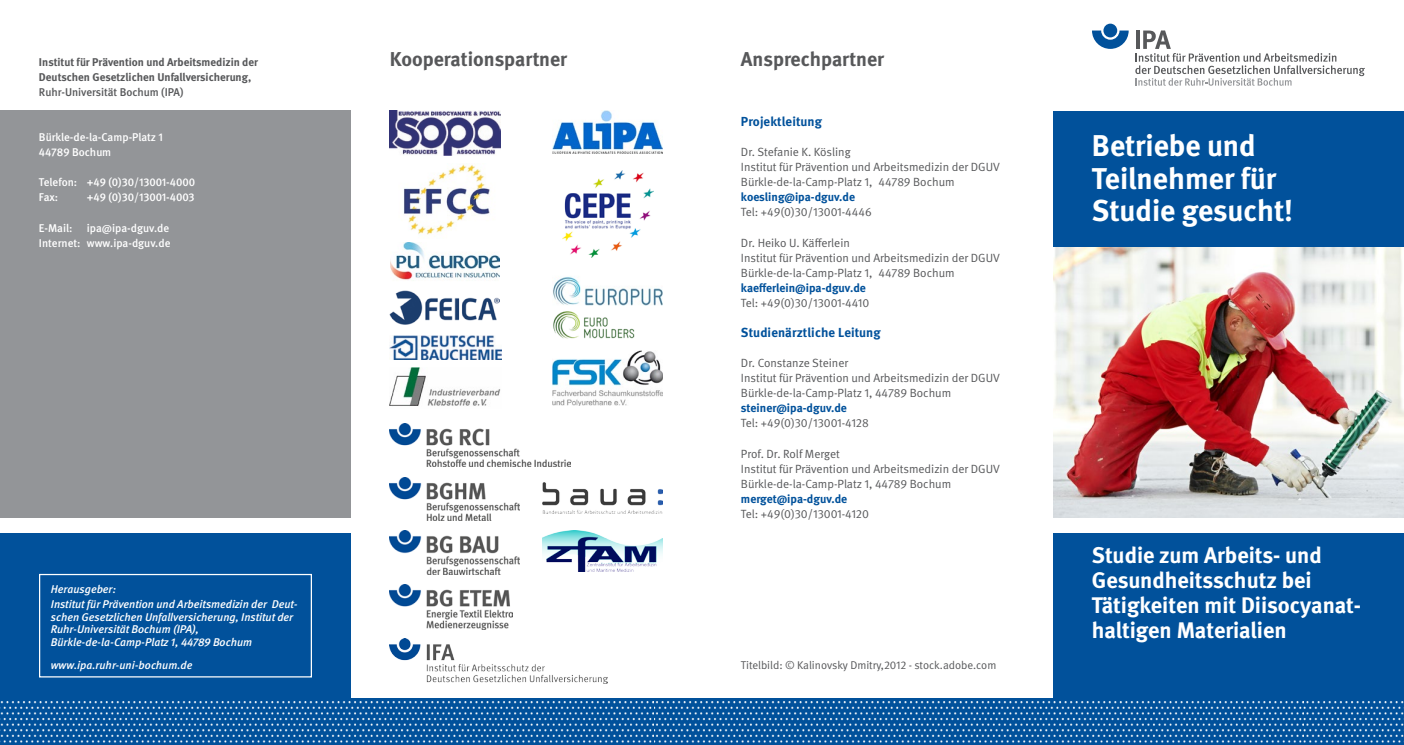
<style>
.page{position:relative;width:1404px;height:745px;background:#fff}
.page>*{position:absolute;margin:0;border:0;box-sizing:border-box;transform-origin:0 0}
.t1{font:700 30px/32.5px "DGUV Meta";color:#fff}
.t2{font:700 22.5px/25px "DGUV Meta";color:#fff}
.t3{font:700 20px "DGUV Meta";color:#57585a}
.t4{font:700 13px "DGUV Meta";letter-spacing:.01em;color:#01519b}
.t5{font:11.88px/15px "DGUV Meta";color:#57585a}
.t6{font:700 11.88px "DGUV Meta";color:#01519b}
.t7{font:italic 500 11.25px/12.5px "DGUV Meta";color:#fff}
.t8{font:500 11.25px/15.1px "DGUV Meta";color:#fff}
.t9{font:700 11.25px/15.1px "DGUV Meta";color:#57585a}
.t10{font:11.25px "DGUV Meta";color:#57585a}
.s1{font-weight:500;color:#fff}
.s2{font-weight:500}
</style>
<div class="page">
<div style="left:1052px;top:532px;width:351px;height:212px;background:#01519b"></div>
<img style="left:1053px;top:246px;width:350px;height:271px">
<div style="left:1052px;top:111px;width:351px;height:135px;background:#01519b"></div>
<div style="left:0;top:111px;width:351px;height:406px;background:#939598"></div>
<div style="left:0;top:532px;width:351px;height:212px;background:#01519b"></div>
<svg style="left:0;top:698px;width:1090px;height:46px;fill:#01519b"></svg>
<img style="left:1px;top:700px;width:1401px;height:42px">
<img style="left:390px;top:111px;width:110px;height:44px">
<img style="left:390px;top:530px;width:129px;height:43px">
<img style="left:390px;top:477px;width:129px;height:43px">
<img style="left:390px;top:423px;width:180px;height:43px">
<img style="left:390px;top:584px;width:122px;height:45px">
<img style="left:390px;top:638px;width:217px;height:45px">
<img style="left:553px;top:111px;width:110px;height:42px">
<img style="left:562px;top:170px;width:91px;height:87px">
<img style="left:553px;top:311px;width:82px;height:28px">
<img style="left:553px;top:350px;width:109px;height:55px">
<img style="left:390px;top:290px;width:110px;height:34px">
<img style="left:553px;top:276px;width:109px;height:30px">
<img style="left:390px;top:242px;width:110px;height:38px">
<img style="left:390px;top:335px;width:111px;height:24px">
<img style="left:403px;top:164px;width:87px;height:71px">
<img style="left:390px;top:367px;width:111px;height:39px">
<img style="left:542px;top:530px;width:121px;height:41px">
<img style="left:542px;top:482px;width:121px;height:31px">
<svg style="left:1092px;top:31px;width:36px;height:18px"></svg>
<div style="left:1103px;top:24px;width:14px;height:13px;background:#01519b;border-radius:50%"></div>
<svg style="left:1135px;top:30px;width:229px;height:56px"></svg>
<div style="left:39px;top:573px;width:273px;height:104px;border:1px solid #fff"></div>
<p class="t9" style="left:39px;top:54px;width:269px">Institut für Prävention und Arbeitsmedizin der<br>Deutschen Gesetzlichen Unfallversicherung, <span class="s1">Institut der<br></span><span class="s2">Ruhr-Universität Bochum (IPA)</span></p>
<p class="t8" style="left:39px;top:130px;width:125px">Bürkle-de-la-Camp-Platz 1<br>44789 Bochum</p>
<p class="t8" style="left:39px;top:175px;width:158px">Telefon: +49 (0)30/13001-4000<br>Fax:</p>
<p class="t8" style="left:87px;top:190px;width:109px">+49 (0)30/13001-4003</p>
<p class="t8" style="left:39px;top:220px;width:133px;text-align:right">ipa@ipa-dguv.de<br>Internet: www.ipa-dguv.de</p>
<p class="t8" style="left:39px;top:220px;width:35px">E-Mail:</p>
<h3 class="t3" style="left:390px;top:47px;width:179px">Kooperationspartner</h3>
<p class="t7" style="left:51px;top:581px;width:248px;line-height:15.1px">Herausgeber:<br>Institut für Prävention und Arbeitsmedizin der Deut-</p>
<p class="t7" style="left:51px;top:610px;width:244px">schen Gesetzlichen Unfallversicherung, Institut der<br>Ruhr-Universität Bochum (IPA),<br>Bürkle-de-la-Camp-Platz 1, 44789 Bochum</p>
<p class="t7" style="left:51px;top:658px;width:143px">www.ipa.ruhr-uni-bochum.de</p>
<h3 class="t3" style="left:741px;top:47px;width:145px">Ansprechpartner</h3>
<p class="t4" style="left:741px;top:114px;width:82px">Projektleitung</p>
<p class="t5" style="left:741px;top:145px;width:260px">Dr. Stefanie K. Kösling<br>Institut für Prävention und Arbeitsmedizin der DGUV<br>Bürkle-de-la-Camp-Platz 1, 44789 Bochum</p>
<p class="t6" style="left:741px;top:190px;width:116px">koesling@ipa-dguv.de</p>
<p class="t5" style="left:741px;top:205px;width:132px">Tel: +49(0)30/13001-4446</p>
<p class="t5" style="left:741px;top:235px;width:260px">Dr. Heiko U. Käfferlein<br>Institut für Prävention und Arbeitsmedizin der DGUV<br>Bürkle-de-la-Camp-Platz 1, 44789 Bochum</p>
<p class="t6" style="left:741px;top:280px;width:126px">kaefferlein@ipa-dguv.de</p>
<p class="t5" style="left:741px;top:295px;width:130px">Tel: +49(0)30/13001-4410</p>
<p class="t4" style="left:741px;top:324px;width:141px">Studienärztliche Leitung</p>
<p class="t5" style="left:741px;top:355px;width:260px">Dr. Constanze Steiner<br>Institut für Prävention und Arbeitsmedizin der DGUV<br>Bürkle-de-la-Camp-Platz 1, 44789 Bochum</p>
<p class="t6" style="left:741px;top:401px;width:107px">steiner@ipa-dguv.de</p>
<p class="t5" style="left:741px;top:416px;width:129px">Tel: +49(0)30/13001-4128</p>
<p class="t5" style="left:741px;top:446px;width:260px">Prof. Dr. Rolf Merget<br>Institut für Prävention und Arbeitsmedizin der DGUV<br>Bürkle-de-la-Camp-Platz 1, 44789 Bochum</p>
<p class="t6" style="left:741px;top:491px;width:108px">merget@ipa-dguv.de</p>
<p class="t5" style="left:741px;top:506px;width:129px">Tel: +49(0)30/13001-4120</p>
<p class="t10" style="left:741px;top:658px;width:257px">Titelbild: © Kalinovsky Dmitry,2012 - stock.adobe.com</p>
<h1 class="t1" style="left:1091px;top:130px;width:203px">Betriebe und<br>Teilnehmer für<br>Studie gesucht!</h1>
<h2 class="t2" style="left:1091px;top:543px;width:270px">Studie zum Arbeits- und<br>Gesundheitsschutz bei<br>Tätigkeiten mit Diisocyanat&shy;haltigen Materialien</h2>
</div>
